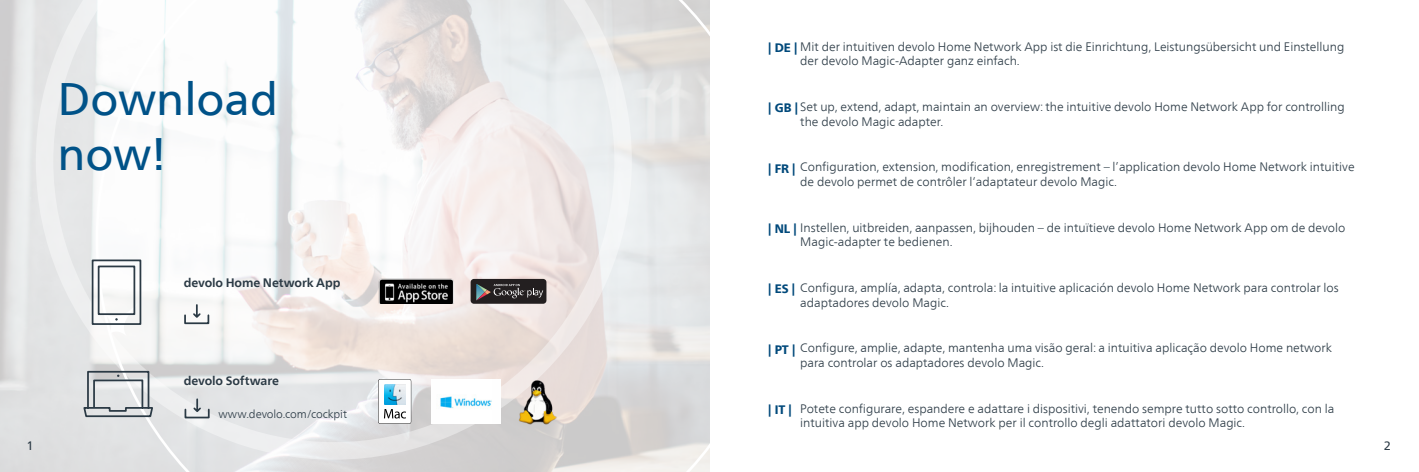
<style>
.page{position:relative;width:1419px;height:472px;background:#fff}
.page>*{position:absolute;margin:0;border:0;box-sizing:border-box;transform-origin:0 0}
.t1{font:45.32px/54.4px "Frutiger Neue LT Com";color:#005288}
.t2{font:300 12.25px/14.7px "Frutiger Neue LT Com";color:#2b3a45}
.t3{font:700 12.25px "Frutiger Neue LT Com";letter-spacing:-.005em;color:#2b3a45}
.t4{font:800 12.25px "Frutiger Neue LT Com";color:#00497b}
.t5{font:12.25px "Frutiger Neue LT Com";color:#2b3a45}
.t6{font:300 11.38px "Frutiger Neue LT Com";letter-spacing:-.01em;color:#2b3a45}
</style>
<div class="page">
<svg style="left:0;top:0;width:709px;height:471px"></svg>
<div style="left:471px;top:278px;width:75px;height:25px;background:#231f20;border-radius:3px"></div>
<svg style="left:476px;top:284px;width:67px;height:16px"></svg>
<img style="left:378px;top:278px;width:76px;height:25px">
<svg style="left:184px;top:397px;width:26px;height:22px"></svg>
<svg style="left:91px;top:258px;width:51px;height:77px"></svg>
<svg style="left:183px;top:303px;width:27px;height:22px"></svg>
<svg style="left:378px;top:378px;width:33px;height:45px"></svg>
<img style="left:384px;top:384px;width:21px;height:19px">
<img style="left:431px;top:378px;width:69px;height:45px">
<img style="left:518px;top:379px;width:39px;height:45px">
<svg style="left:82px;top:369px;width:72px;height:48px;background:#bfc2c5"></svg>
<h1 class="t1" style="left:58px;top:71px;width:222px">Download now!</h1>
<p class="t5" style="left:26px;top:438px;width:9px">1</p>
<p class="t3" style="left:184px;top:275px;width:158px">devolo Home Network App</p>
<p class="t3" style="left:184px;top:373px;width:97px">devolo Software</p>
<p class="t6" style="left:218px;top:407px;width:130px">www.devolo.com/cockpit</p>
<p class="t2" style="left:800px;top:39px;width:546px">Mit der intuitiven devolo Home Network App ist die Einrichtung, Leistungsübersicht und Einstellung der devolo Magic-Adapter ganz einfach.</p>
<p class="t2" style="left:800px;top:99px;width:546px">Set up, extend, adapt, maintain an overview: the intuitive devolo Home Network App for controlling the devolo Magic adapter.</p>
<p class="t2" style="left:800px;top:159px;width:556px">Configuration, extension, modification, enregistrement – l’application devolo Home Network intuitive de devolo permet de contrôler l‘adaptateur devolo Magic.</p>
<p class="t2" style="left:800px;top:220px;width:547px">Instellen, uitbreiden, aanpassen, bijhouden – de intuïtieve devolo Home Network App om de devolo<br>Magic-adapter te bedienen.</p>
<p class="t2" style="left:800px;top:280px;width:540px">Configura, amplía, adapta, controla: la intuitive aplicación devolo Home Network para controlar los adaptadores devolo Magic.</p>
<p class="t2" style="left:800px;top:340px;width:533px">Configure, amplie, adapte, mantenha uma visão geral: a intuitiva aplicação devolo Home network para controlar os adaptadores devolo Magic.</p>
<p class="t2" style="left:800px;top:400px;width:536px">Potete configurare, espandere e adattare i dispositivi, tenendo sempre tutto sotto controllo, con la intuitiva app devolo Home Network per il controllo degli adattatori devolo Magic.</p>
<p class="t4" style="left:768px;top:40px;width:31px">| DE |</p>
<p class="t4" style="left:768px;top:100px;width:31px">| GB |</p>
<p class="t4" style="left:768px;top:161px;width:29px">| FR |</p>
<p class="t4" style="left:768px;top:221px;width:30px">| NL |</p>
<p class="t4" style="left:768px;top:281px;width:28px">| ES |</p>
<p class="t4" style="left:768px;top:341px;width:29px">| PT |</p>
<p class="t4" style="left:768px;top:402px;width:25px">| IT |</p>
<p class="t5" style="left:1383px;top:438px;width:9px">2</p>
</div>
